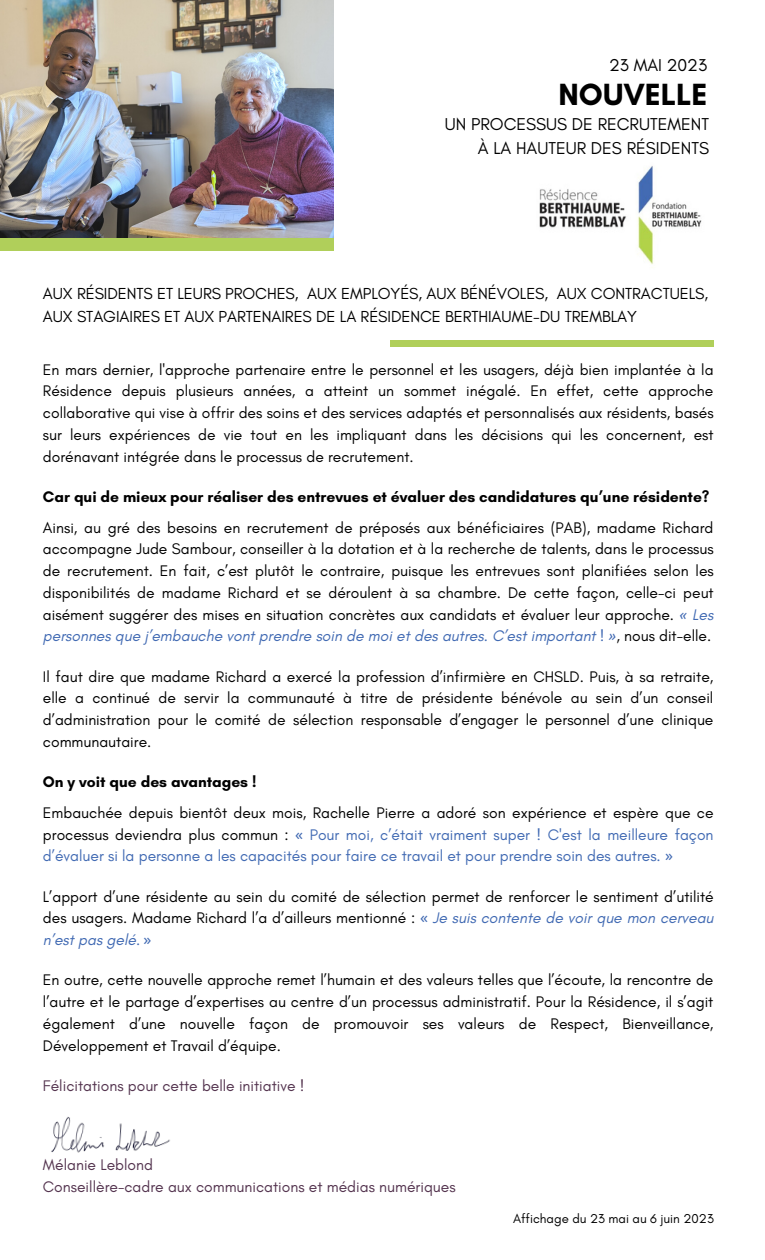
<style>
.page{position:relative;width:765px;height:1260px;background:#fff}
.page>*{position:absolute;margin:0;border:0;box-sizing:border-box;transform-origin:0 0}
.t1{font:700 31.25px "Glacial Indifference";color:#000}
.t2{font:17.5px "Glacial Indifference";color:#000}
.t3{font:16.25px/22.5px "Glacial Indifference";letter-spacing:-.005em;color:#000}
.t4{font:15.62px/21.8px "Glacial Indifference";color:#000;text-align:justify}
.t5{font:15.62px/21.8px "Glacial Indifference";color:#416ab3;text-align:justify}
.t6{font:15.62px "Glacial Indifference";color:#54344f}
.t7{font:700 15.62px "Glacial Indifference";color:#000}
.t8{font:13.12px "Glacial Indifference";color:#000}
.s1{font-family:"Noto Sans";font-style:italic;color:#416ab3}
.s2{font-style:italic;color:#416ab3}
.s3{color:#000}
.s4{font-family:"Noto Sans"}
.s5{font-family:"Noto Sans";color:#416ab3}
</style>
<div class="page">
<div style="left:0;top:225px;width:334px;height:26px;background:#b0cf5a"></div>
<img style="left:0;top:0;width:334px;height:238px">
<div style="left:390px;top:341px;width:324px;height:5px;background:#b0cf5a"></div>
<img style="left:539px;top:166px;width:163px;height:99px">
<img style="left:51px;top:1117px;width:119px;height:36px">
<p class="t2" style="left:609px;top:55px;width:100px">23 MAI 2023</p>
<p class="t1" style="left:559px;top:75px;width:151px">NOUVELLE</p>
<p class="t2" style="left:445px;top:113px;width:266px">UN PROCESSUS DE RECRUTEMENT</p>
<p class="t2" style="left:478px;top:137px;width:233px">À LA HAUTEUR DES RÉSIDENTS</p>
<p class="t3" style="left:43px;top:282px;width:667px">AUX RÉSIDENTS ET LEURS PROCHES, AUX EMPLOYÉS, AUX BÉNÉVOLES, AUX CONTRACTUELS,<br>AUX STAGIAIRES ET AUX PARTENAIRES DE LA RÉSIDENCE BERTHIAUME-DU TREMBLAY</p>
<p class="t4" style="left:43px;top:358px;width:672px">En mars dernier, l'approche partenaire entre le personnel et les usagers, déjà bien implantée à la Résidence depuis plusieurs années, a atteint un sommet inégalé. En effet, cette approche collaborative qui vise à offrir des soins et des services adaptés et personnalisés aux résidents, basés sur leurs expériences de vie tout en les impliquant dans les décisions qui les concernent, est dorénavant intégrée dans le processus de recrutement.</p>
<p class="t7" style="left:43px;top:487px;width:668px">Car qui de mieux pour réaliser des entrevues et évaluer des candidatures qu’une résidente?</p>
<p class="t4" style="left:43px;top:516px;width:672px">Ainsi, au gré des besoins en recrutement de préposés aux bénéficiaires (PAB), madame Richard accompagne Jude Sambour, conseiller à la dotation et à la recherche de talents, dans le processus de recrutement. En fait, c’est plutôt le contraire, puisque les entrevues sont planifiées selon les disponibilités de madame Richard et se déroulent à sa chambre. De cette façon, celle-ci peut aisément suggérer des mises en situation concrètes aux candidats et évaluer leur approche. <span class="s1">«</span> <span class="s2">Les personnes que j’embauche vont prendre soin de moi et des autres. C’est important !</span> <span class="s1">»</span>, nous dit-elle.</p>
<p class="t4" style="left:43px;top:665px;width:672px">Il faut dire que madame Richard a exercé la profession d’infirmière en CHSLD. Puis, à sa retraite, elle a continué de servir la communauté à titre de présidente bénévole au sein d’un conseil d’administration pour le comité de sélection responsable d’engager le personnel d’une clinique communautaire.</p>
<p class="t7" style="left:43px;top:772px;width:215px">On y voit que des avantages !</p>
<p class="t5" style="left:43px;top:802px;width:672px"><span class="s3">Embauchée depuis bientôt deux mois, Rachelle Pierre a adoré son expérience et espère que ce processus deviendra plus commun :</span> <span class="s4">«</span> Pour moi, c’était vraiment super ! C'est la meilleure façon d’évaluer si la personne a les capacités pour faire ce travail et pour prendre soin des autres. <span class="s4">»</span></p>
<p class="t4" style="left:43px;top:885px;width:672px">L’apport d’une résidente au sein du comité de sélection permet de renforcer le sentiment d’utilité des usagers. Madame Richard l’a d’ailleurs mentionné : <span class="s5">«</span> <span class="s2">Je suis contente de voir que mon cerveau n’est pas gelé.</span> <span class="s5">»</span></p>
<p class="t4" style="left:43px;top:969px;width:672px">En outre, cette nouvelle approche remet l’humain et des valeurs telles que l’écoute, la rencontre de l’autre et le partage d’expertises au centre d’un processus administratif. Pour la Résidence, il s’agit également d’une nouvelle façon de promouvoir ses valeurs de Respect, Bienveillance, Développement et Travail d’équipe.</p>
<p class="t6" style="left:43px;top:1076px;width:263px">Félicitations pour cette belle initiative !</p>
<p class="t6" style="left:43px;top:1155px;width:112px">Mélanie Leblond</p>
<p class="t6" style="left:43px;top:1177px;width:414px">Conseillère-cadre aux communications et médias numériques</p>
<p class="t8" style="left:513px;top:1211px;width:202px">Affichage du 23 mai au 6 juin 2023</p>
</div>
